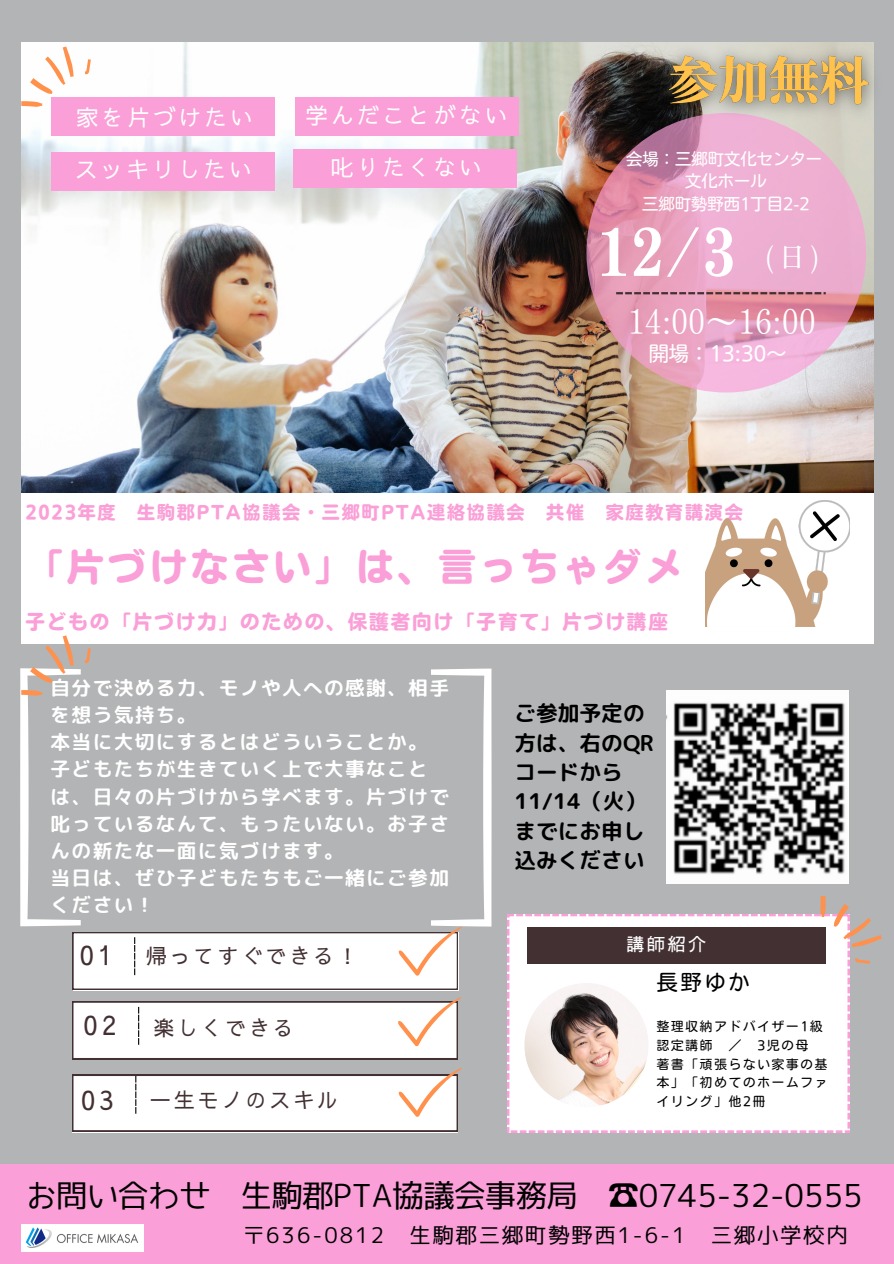
<style>
.page{position:relative;width:894px;height:1264px;background:#fff}
.page>*{position:absolute;margin:0;border:0;box-sizing:border-box;transform-origin:0 0}
.t1{font:64.5px "Generic 2";color:#fff}
.t2{font:37.5px "Generic 0";letter-spacing:.1em;color:#fa9fd7}
.t3{font:33.15px "Generic 3";letter-spacing:.01em;color:#fff}
.t4{font:30.75px "Generic 6";color:#000}
.t5{font:30px "Generic 3";color:#fff}
.t6{font:27px "Generic 1";color:#433032}
.t7{font:22.5px "Generic 1";letter-spacing:.14em;color:#fff}
.t8{font:21.75px/29.2px "Generic 5";color:#000}
.t9{font:21px "Generic 6";letter-spacing:.1em;color:#000}
.t10{font:21px "Generic 1";letter-spacing:.14em;color:#433032}
.t11{font:20.85px "Generic 4";color:#000}
.t12{font:20.1px "Generic 4";color:#fff}
.t13{font:19.65px/27px "Generic 5";letter-spacing:.07em;color:#fff}
.t14{font:19.5px "Generic 0";letter-spacing:.1em;color:#fa9fd7}
.t15{font:18px "Generic 0";letter-spacing:.1em;color:#fa9fd7}
.t16{font:18px "Generic 1";color:#fff}
.t17{font:16.2px/22.5px "Generic 4";letter-spacing:.01em;color:#fff;text-align:center}
.t18{font:12.45px/18.8px "Generic 4";letter-spacing:.15em;color:#000}
</style>
<div class="page">
<div style="left:0;top:0;width:893px;height:1263px;background:#b3b4b6"></div>
<img style="left:22px;top:43px;width:851px;height:449px">
<svg style="left:586px;top:113px;width:279px;height:279px;background:#e7a2c2"></svg>
<svg style="left:616px;top:292px;width:209px;height:2px"></svg>
<div style="left:21px;top:492px;width:852px;height:151px;background:#fff"></div>
<div style="left:507px;top:914px;width:342px;height:218px;background:#fff"></div>
<img style="left:524px;top:983px;width:124px;height:124px;border-radius:50%">
<div style="left:527px;top:926px;width:298px;height:37px;background:#433032"></div>
<div style="left:51px;top:152px;width:223px;height:38px;background:#fa9fd7"></div>
<div style="left:295px;top:97px;width:224px;height:38px;background:#fa9fd7"></div>
<div style="left:51px;top:97px;width:223px;height:38px;background:#fa9fd7"></div>
<div style="left:293px;top:150px;width:224px;height:38px;background:#fa9fd7"></div>
<svg style="left:21px;top:46px;width:54px;height:65px;background:#fde6e2"></svg>
<svg style="left:81px;top:59px;width:13px;height:16px"></svg>
<svg style="left:20px;top:635px;width:471px;height:354px"></svg>
<svg style="left:72px;top:997px;width:389px;height:62px;background:#efedec"></svg>
<svg style="left:72px;top:1068px;width:389px;height:63px;background:#edeaea"></svg>
<img style="left:705px;top:500px;width:144px;height:126px">
<img style="left:666px;top:690px;width:182px;height:194px">
<svg style="left:814px;top:896px;width:68px;height:71px"></svg>
<img style="left:644px;top:42px;width:230px;height:87px">
<div style="left:0;top:1164px;width:893px;height:99px;background:#fa9fd7"></div>
<img style="left:21px;top:1224px;width:123px;height:26px">
<p class="t7" style="left:76px;top:105px;width:178px">家を片づけたい</p>
<p class="t7" style="left:75px;top:157px;width:178px">スッキリしたい</p>
<p class="t7" style="left:305px;top:103px;width:203px">学んだことがない</p>
<p class="t7" style="left:331px;top:155px;width:152px">叱りたくない</p>
<p class="t17" style="left:626px;top:147px;width:197px">会場：三郷町⽂化センター⽂化ホール<br>三郷町勢野⻄1丁⽬2-2</p>
<h1 class="t1" style="left:597px;top:216px;width:139px">12/3</h1>
<h3 class="t3" style="left:628px;top:309px;width:189px">14:00∼16:00</h3>
<h3 class="t5" style="left:765px;top:245px;width:55px">(⽇)</h3>
<p class="t12" style="left:648px;top:344px;width:139px">開場：13:30∼</p>
<p class="t15" style="left:25px;top:503px;width:718px">2023年度 ⽣駒郡PTA協議会・三郷町PTA連絡協議会 共催 家庭教育講演会</p>
<h2 class="t2" style="left:25px;top:548px;width:658px">「⽚づけなさい」は、⾔っちゃダメ</h2>
<p class="t14" style="left:25px;top:612px;width:643px">⼦どもの「⽚づけ⼒」のための、保護者向け「⼦育て」⽚づけ講座</p>
<p class="t13" style="left:51px;top:675px;width:400px">自分で決める力、モノや人への感謝、相手を想う気持ち。<br>本当に大切にするとはどういうことか。子どもたちが生きていく上で大事なことは、日々の片づけから学べます。片づけで叱っているなんて、もったいない。お子さんの新たな一面に気づけます。<br>当日は、ぜひ子どもたちもご一緒にご参加ください！</p>
<h3 class="t6" style="left:79px;top:939px;width:35px">01</h3>
<p class="t10" style="left:146px;top:944px;width:214px">帰ってすぐできる！</p>
<h3 class="t6" style="left:83px;top:1009px;width:35px">02</h3>
<p class="t10" style="left:153px;top:1016px;width:142px">楽しくできる</p>
<h3 class="t6" style="left:81px;top:1084px;width:35px">03</h3>
<p class="t10" style="left:150px;top:1088px;width:190px">一生モノのスキル</p>
<p class="t8" style="left:514px;top:699px;width:140px">ご参加予定の方は、右のQRコードから<br>11/14（火）までにお申し込みください</p>
<p class="t16" style="left:626px;top:933px;width:81px">講師紹介</p>
<p class="t11" style="left:656px;top:972px;width:94px">⻑野ゆか</p>
<p class="t18" style="left:656px;top:1016px;width:167px">整理収納アドバイザー1級認定講師</p>
<p class="t18" style="left:728px;top:1035px;width:14px">／</p>
<p class="t18" style="left:656px;top:1035px;width:172px;text-indent:101px">3児の⺟<br>著書「頑張らない家事の基本」「初めてのホームファイリング」他2冊</p>
<h3 class="t4" style="left:25px;top:1180px;width:838px">お問い合わせ ⽣駒郡PTA協議会事務局 ☎0745-32-0555</h3>
<p class="t9" style="left:243px;top:1225px;width:605px">〒636-0812 ⽣駒郡三郷町勢野⻄1-6-1 三郷⼩学校内</p>
</div>
